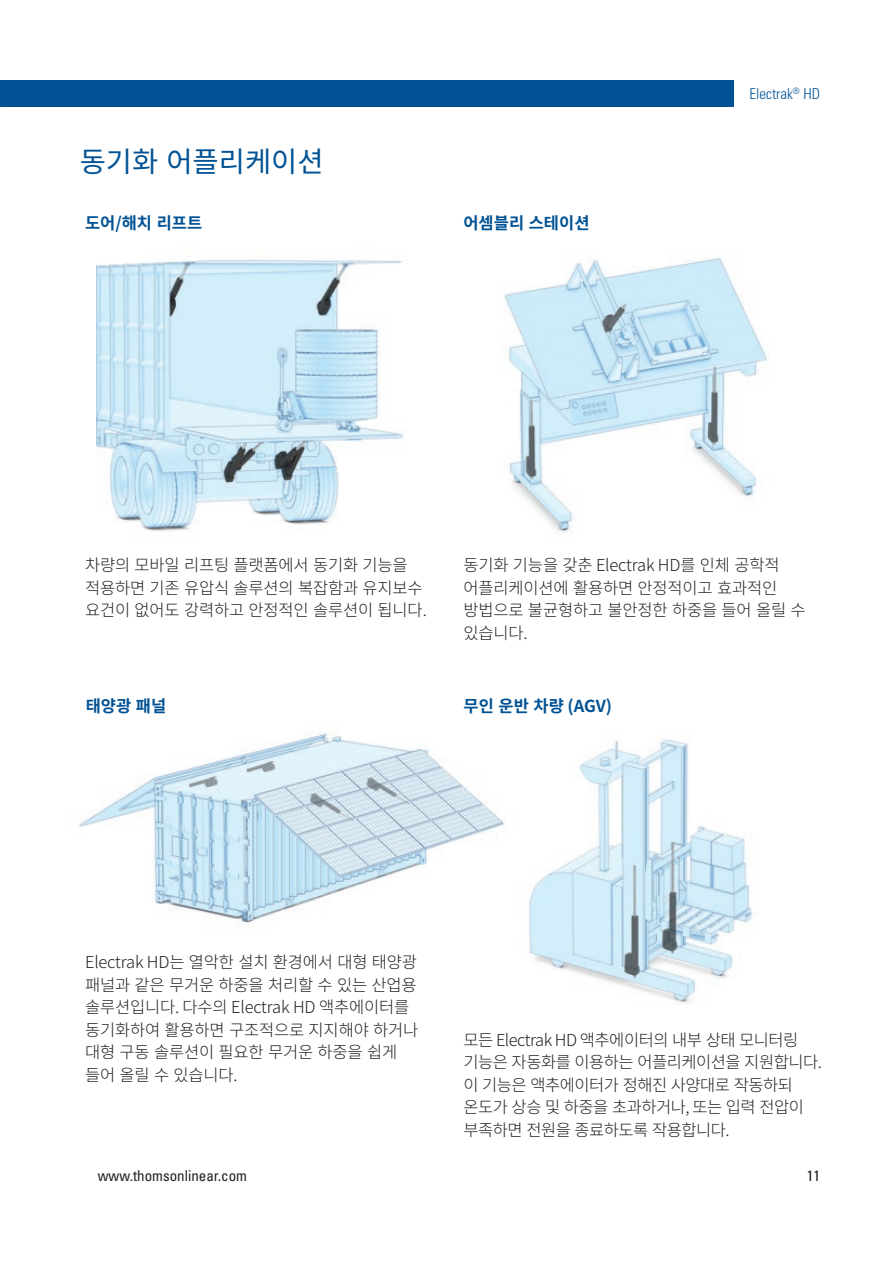
<style>
.page{position:relative;width:893px;height:1263px;background:#fff}
.page>*{position:absolute;margin:0;border:0;box-sizing:border-box;transform-origin:0 0}
.t1{font:28.5px "Noto Sans CJ Kkr";color:#005294}
.standard_bullet{font:300 16.5px/22.5px "Noto Sans CJ Kkr";letter-spacing:-.01em;color:#231f20}
.standard_bullet-2{font:300 16.5px/22.5px "Noto Sans CJ Kkr";letter-spacing:-.03em;color:#231f20}
.standard_bullet-3{font:700 16.5px "Noto Sans CJ Kkr";color:#005294}
.t2{font:condensed 15px "Univers LT Std";color:#231f20}
.t3{font:300 condensed 15px "Univers LT Std";color:#005294}
</style>
<div class="page">
<div style="left:0;top:80px;width:733px;height:27px;background:#005294"></div>
<img style="left:529px;top:739px;width:224px;height:265px">
<img style="left:503px;top:257px;width:265px;height:276px">
<img style="left:96px;top:259px;width:308px;height:272px">
<img style="left:79px;top:733px;width:425px;height:195px">
<p class="t1" style="left:80px;top:145px;width:245px">동기화 어플리케이션</p>
<p class="standard_bullet-3" style="left:85px;top:214px;width:119px">도어/해치 리프트</p>
<p class="standard_bullet-3" style="left:463px;top:214px;width:128px">어셈블리 스테이션</p>
<p class="t3" style="left:750px;top:85px;width:72px">Electrak<sup>®</sup> HD</p>
<p class="standard_bullet" style="left:85px;top:554px;width:343px">차량의 모바일 리프팅 플랫폼에서 동기화 기능을 적용하면 기존 유압식 솔루션의 복잡함과 유지보수 요건이 없어도 강력하고 안정적인 솔루션이 됩니다.</p>
<p class="standard_bullet-3" style="left:86px;top:697px;width:82px">태양광 패널</p>
<p class="standard_bullet" style="left:463px;top:554px;width:344px">동기화 기능을 갖춘 Electrak HD를 인체 공학적 어플리케이션에 활용하면 안정적이고 효과적인 방법으로 불균형하고 불안정한 하중을 들어 올릴 수 있습니다.</p>
<p class="standard_bullet-3" style="left:464px;top:697px;width:150px">무인 운반 차량 (AGV)</p>
<p class="standard_bullet" style="left:85px;top:951px;width:335px">Electrak HD는 열악한 설치 환경에서 대형 태양광 패널과 같은 무거운 하중을 처리할 수 있는 산업용 솔루션입니다. 다수의 Electrak HD 액추에이터를 동기화하여 활용하면 구조적으로 지지해야 하거나 대형 구동 솔루션이 필요한 무거운 하중을 쉽게 들어 올릴 수 있습니다.</p>
<p class="standard_bullet-2" style="left:463px;top:1029px;width:360px">모든 Electrak HD 액추에이터의 내부 상태 모니터링 기능은 자동화를 이용하는 어플리케이션을 지원합니다. 이 기능은 액추에이터가 정해진 사양대로 작동하되 온도가 상승 및 하중을 초과하거나, 또는 입력 전압이 부족하면 전원을 종료하도록 작용합니다.</p>
<p class="t2" style="left:98px;top:1166px;width:151px">www.thomsonlinear.com</p>
<p class="t2" style="left:807px;top:1166px;width:15px">11</p>
</div>
